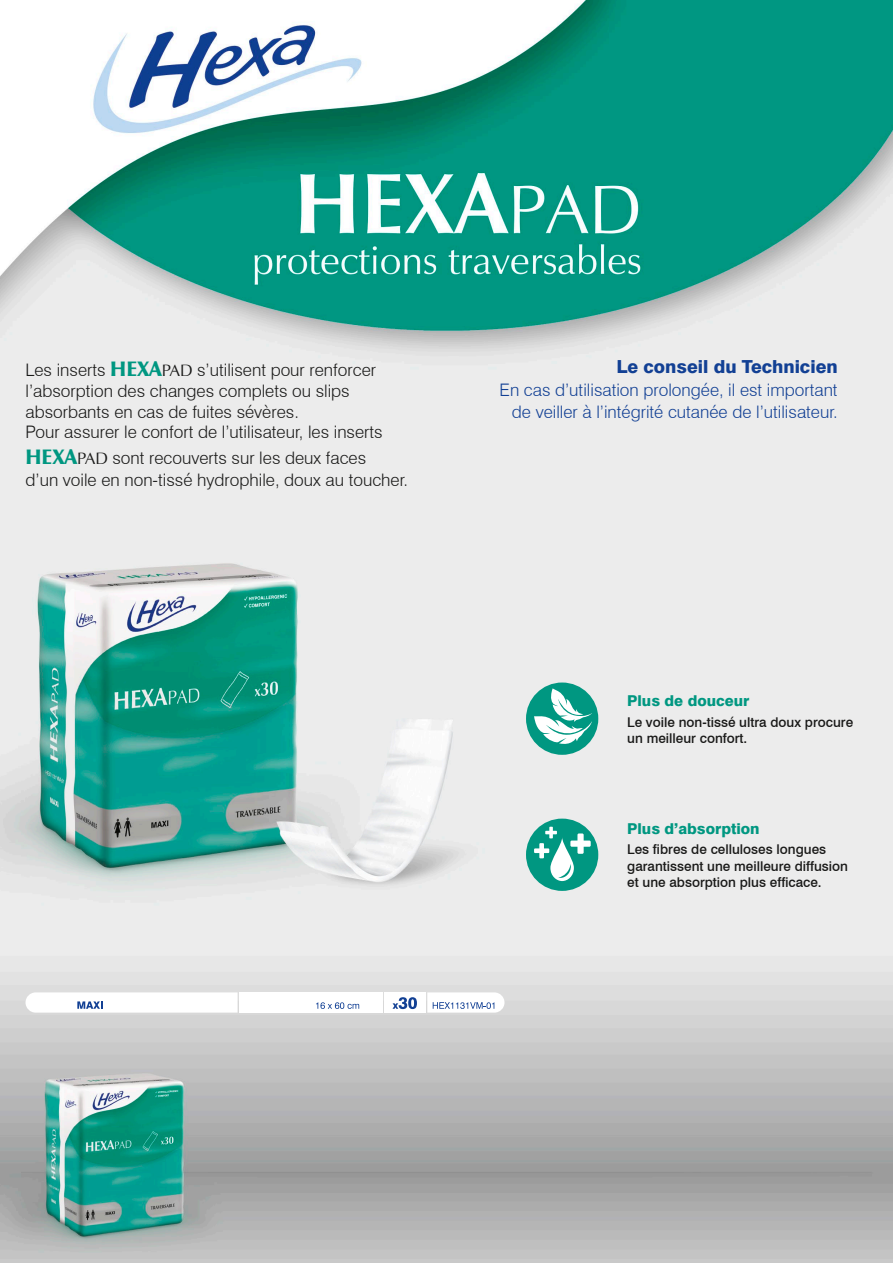
<style>
.page{position:relative;width:893px;height:1263px;background:#fff}
.page>*{position:absolute;margin:0;border:0;box-sizing:border-box;transform-origin:0 0}
.t1{font:800 18px "Swiss 721 BT";color:#124094}
.t2{font:300 17.25px/20.7px "Swiss 721 BT";color:#191918}
.t3{font:300 17.25px/22.5px "Swiss 721 BT";color:#124094;text-align:right}
.t4{font:800 15px "Swiss 721 BT";color:#009781}
.t5{font:500 13.5px/16.2px "Swiss 721 BT";color:#191918}
.s1{font-family:"Zapf Humanist 601 BT";font-weight:900;font-size:21px;color:#009781}
.s2{font-family:"Zapf Humanist 601 BT";font-weight:400;font-size:16.5px}
</style>
<div class="page">
<img style="left:0;top:0;width:893px;height:1263px">
<div style="left:526px;top:682px;width:72px;height:73px;background:#009781;border-radius:50%"></div>
<svg style="left:534px;top:688px;width:58px;height:58px"></svg>
<div style="left:526px;top:819px;width:72px;height:72px;background:#009781;border-radius:50%"></div>
<svg style="left:534px;top:827px;width:57px;height:54px"></svg>
<div style="left:384px;top:992px;width:42px;height:21px;background:#fff"></div>
<div style="left:239px;top:992px;width:144px;height:21px;background:#fff"></div>
<svg style="left:427px;top:992px;width:77px;height:21px"></svg>
<svg style="left:392px;top:997px;width:25px;height:12px"></svg>
<svg style="left:316px;top:1002px;width:43px;height:7px"></svg>
<svg style="left:26px;top:992px;width:212px;height:21px"></svg>
<p class="t2" style="left:26px;top:360px;width:359px">Les inserts <span class="s1">HEXA</span><span class="s2">PAD</span> s’utilisent pour renforcer l’absorption des changes complets ou slips absorbants en cas de fuites sévères.<br>Pour assurer le confort de l’utilisateur, les inserts</p>
<p class="t2" style="left:26px;top:446px;width:384px;line-height:22.5px"><span class="s1">HEXA</span><span class="s2">PAD</span> sont recouverts sur les deux faces<br>d’un voile en non-tissé hydrophile, doux au toucher.</p>
<p class="t1" style="left:616px;top:356px;width:223px">Le conseil du Technicien</p>
<p class="t3" style="left:500px;top:378px;width:340px">En cas d’utilisation prolongée, il est important de veiller à l’intégrité cutanée de l’utilisateur.</p>
<p class="t4" style="left:627px;top:692px;width:124px">Plus de douceur</p>
<p class="t5" style="left:627px;top:713px;width:227px">Le voile non-tissé ultra doux procure un meilleur confort.</p>
<p class="t4" style="left:627px;top:819px;width:134px">Plus d’absorption</p>
<p class="t5" style="left:627px;top:841px;width:222px">Les fibres de celluloses longues garantissent une meilleure diffusion et une absorption plus efficace.</p>
</div>
